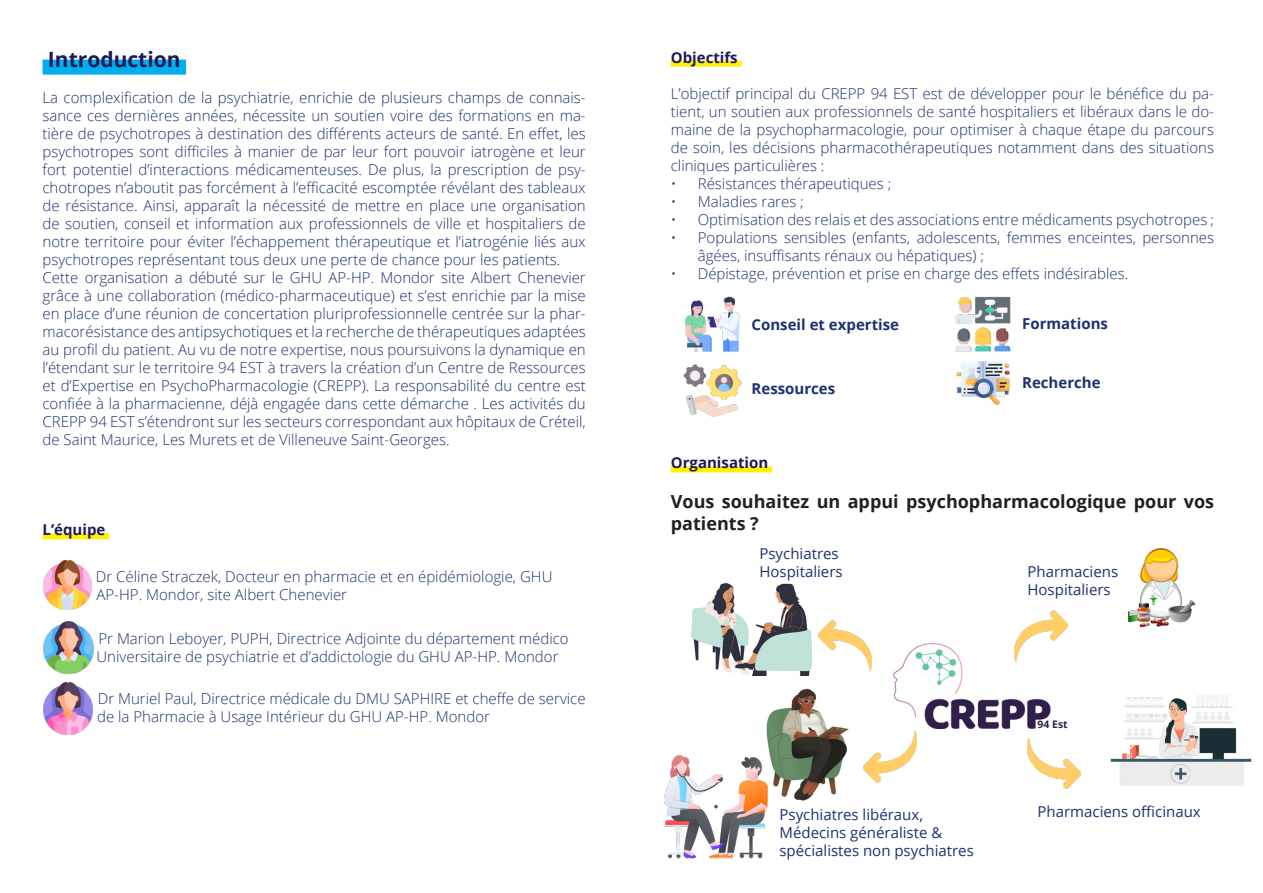
<style>
.page{position:relative;width:1263px;height:893px;background:#fff}
.page>*{position:absolute;margin:0;border:0;box-sizing:border-box;transform-origin:0 0}
.t1{font:700 21px "Open Sans";color:#1f1956}
.t2{font:700 18px/21.6px "Open Sans";color:#231f20}
.t3{font:300 15px/18px "Open Sans";color:#1d326f;text-align:justify}
.t4{font:15px "Open Sans";color:#1d326f}
.t5{font:700 15px "Open Sans";color:#1d326f}
.t6{font:700 15px "Open Sans";color:#1f1956}
.t7{font:700 10.35px "Open Sans";color:#301f4b}
</style>
<div class="page">
<img style="left:893px;top:643px;width:158px;height:86px">
<div style="left:43px;top:60px;width:143px;height:15px;background:#00aeef"></div>
<div style="left:43px;top:533px;width:66px;height:6px;background:#fff101"></div>
<img style="left:43px;top:560px;width:49px;height:50px">
<img style="left:43px;top:621px;width:51px;height:52px">
<img style="left:43px;top:683px;width:50px;height:51px">
<div style="left:671px;top:61px;width:71px;height:6px;background:#fff101"></div>
<img style="left:685px;top:296px;width:55px;height:56px">
<img style="left:956px;top:297px;width:54px;height:54px">
<img style="left:956px;top:361px;width:54px;height:45px">
<img style="left:683px;top:364px;width:59px;height:53px">
<div style="left:671px;top:466px;width:101px;height:6px;background:#fff101"></div>
<img style="left:766px;top:688px;width:83px;height:113px">
<img style="left:1110px;top:695px;width:142px;height:91px">
<img style="left:692px;top:583px;width:119px;height:93px">
<img style="left:664px;top:747px;width:111px;height:112px">
<img style="left:818px;top:620px;width:54px;height:52px">
<img style="left:863px;top:730px;width:53px;height:53px">
<img style="left:1014px;top:610px;width:54px;height:53px">
<img style="left:1027px;top:737px;width:54px;height:52px">
<img style="left:1128px;top:549px;width:67px;height:78px">
<p class="t1" style="left:48px;top:45px;width:134px">Introduction</p>
<p class="t3" style="left:43px;top:88px;width:545px">La complexification de la psychiatrie, enrichie de plusieurs champs de connais&shy;sance ces dernières années, nécessite un soutien voire des formations en ma&shy;tière de psychotropes à destination des différents acteurs de santé. En effet, les psychotropes sont difficiles à manier de par leur fort pouvoir iatrogène et leur fort potentiel d’interactions médicamenteuses. De plus, la prescription de psy&shy;chotropes n’aboutit pas forcément à l’efficacité escomptée révélant des tableaux de résistance. Ainsi, apparaît la nécessité de mettre en place une organisation de soutien, conseil et information aux professionnels de ville et hospitaliers de notre territoire pour éviter l’échappement thérapeutique et l’iatrogénie liés aux psychotropes représentant tous deux une perte de chance pour les patients.</p>
<p class="t3" style="left:43px;top:268px;width:545px">Cette organisation a débuté sur le GHU AP-HP. Mondor site Albert Chenevier grâce à une collaboration (médico-pharmaceutique) et s’est enrichie par la mise en place d’une réunion de concertation pluriprofessionnelle centrée sur la phar&shy;macorésistance des antipsychotiques et la recherche de thérapeutiques adaptées au profil du patient. Au vu de notre expertise, nous poursuivons la dynamique en l’étendant sur le territoire 94 EST à travers la création d’un Centre de Ressources et d’Expertise en PsychoPharmacologie (CREPP). La responsabilité du centre est confiée à la pharmacienne, déjà engagée dans cette démarche . Les activités du CREPP 94 EST s’étendront sur les secteurs correspondant aux hôpitaux de Créteil, de Saint Maurice, Les Murets et de Villeneuve Saint-Georges.</p>
<p class="t6" style="left:43px;top:519px;width:64px">L’équipe</p>
<p class="t3" style="left:96px;top:567px;width:458px">Dr Céline Straczek, Docteur en pharmacie et en épidémiologie, GHU<br>AP-HP. Mondor, site Albert Chenevier</p>
<p class="t3" style="left:99px;top:629px;width:472px">Pr Marion Leboyer, PUPH, Directrice Adjointe du département médico</p>
<p class="t3" style="left:97px;top:647px;width:463px">Universitaire de psychiatrie et d’addictologie du GHU AP-HP. Mondor</p>
<p class="t3" style="left:97px;top:689px;width:490px">Dr Muriel Paul, Directrice médicale du DMU SAPHIRE et cheffe de service de la Pharmacie à Usage Intérieur du GHU AP-HP. Mondor</p>
<p class="t6" style="left:671px;top:46px;width:68px">Objectifs</p>
<p class="t3" style="left:671px;top:84px;width:545px">L’objectif principal du CREPP 94 EST est de développer pour le bénéfice du pa&shy;tient, un soutien aux professionnels de santé hospitaliers et libéraux dans le do&shy;maine de la psychopharmacologie, pour optimiser à chaque étape du parcours de soin, les décisions pharmacothérapeutiques notamment dans des situations cliniques particulières :</p>
<p class="t3" style="left:671px;top:174px;width:222px">• Résistances thérapeutiques ;</p>
<p class="t3" style="left:671px;top:192px;width:134px">• Maladies rares ;</p>
<p class="t3" style="left:671px;top:210px;width:545px">• Optimisation des relais et des associations entre médicaments psychotropes ;</p>
<p class="t3" style="left:698px;top:228px;width:518px;text-indent:-27px">• Populations sensibles (enfants, adolescents, femmes enceintes, personnes âgées, insuffisants rénaux ou hépatiques) ;</p>
<p class="t3" style="left:671px;top:264px;width:459px">• Dépistage, prévention et prise en charge des effets indésirables.</p>
<p class="t5" style="left:752px;top:314px;width:149px">Conseil et expertise</p>
<p class="t5" style="left:1022px;top:313px;width:87px">Formations</p>
<p class="t5" style="left:752px;top:378px;width:85px">Ressources</p>
<p class="t5" style="left:1022px;top:372px;width:80px">Recherche</p>
<p class="t6" style="left:671px;top:452px;width:99px">Organisation</p>
<p class="t2" style="left:671px;top:490px;width:545px">Vous souhaitez un appui psychopharmacologique pour vos patients ?</p>
<p class="t4" style="left:759px;top:543px;width:81px">Psychiatres</p>
<p class="t4" style="left:759px;top:561px;width:85px">Hospitaliers</p>
<p class="t4" style="left:1027px;top:561px;width:92px">Pharmaciens</p>
<p class="t4" style="left:1027px;top:579px;width:85px">Hospitaliers</p>
<p class="t4" style="left:779px;top:805px;width:145px">Psychiatres libéraux,</p>
<p class="t4" style="left:779px;top:823px;width:164px">Médecins généraliste &amp;</p>
<p class="t4" style="left:779px;top:841px;width:196px">spécialistes non psychiatres</p>
<p class="t7" style="left:1037px;top:717px;width:32px">94 Est</p>
<p class="t4" style="left:1037px;top:802px;width:165px">Pharmaciens officinaux</p>
</div>
